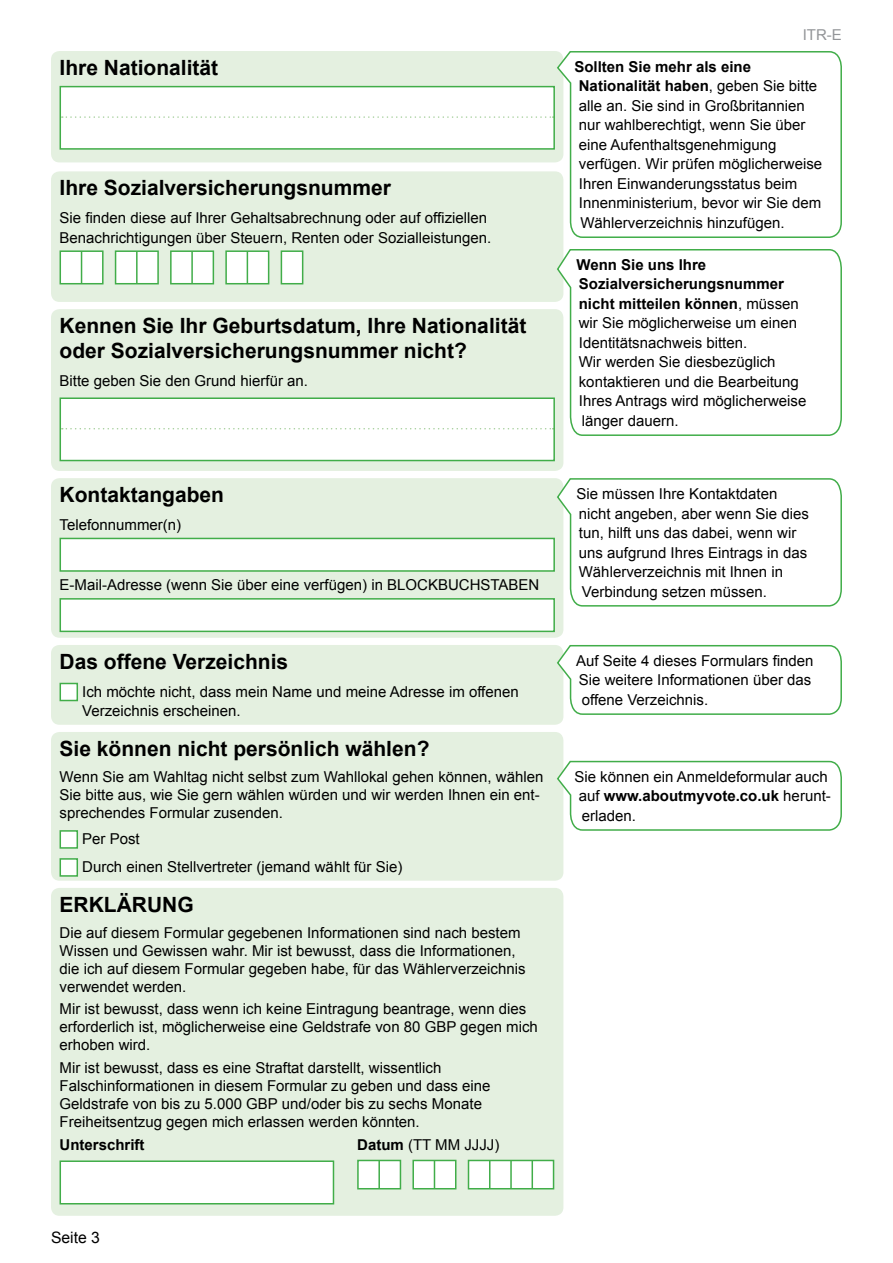
<style>
.page{position:relative;width:893px;height:1263px;background:#fff}
.page>*{position:absolute;margin:0;border:0;box-sizing:border-box;transform-origin:0 0}
.t1{font:700 21px/25.5px "Arial";color:#000}
.t2{font:15.75px "Arial";color:#000}
.t3{font:15px/19.5px "Arial";color:#000}
.t4{font:700 15px "Arial";color:#000}
.t5{font:15px "Arial";color:#939598}
.s1{font-weight:700}
</style>
<div class="page">
<div style="left:51px;top:478px;width:512px;height:160px;background:#e4f0e0;border-radius:9px"></div>
<div style="left:60px;top:538px;width:495px;height:34px;background:#fff;border:2px solid #41ad49"></div>
<div style="left:60px;top:598px;width:495px;height:34px;background:#fff;border:2px solid #41ad49"></div>
<svg style="left:557px;top:478px;width:285px;height:129px"></svg>
<div style="left:51px;top:51px;width:512px;height:111px;background:#e4f0e0;border-radius:9px"></div>
<div style="left:60px;top:87px;width:494px;height:62px;background:#fff"></div>
<svg style="left:63px;top:116px;width:488px;height:2px"></svg>
<div style="left:60px;top:86px;width:495px;height:64px;border:2px solid #41ad49"></div>
<svg style="left:557px;top:51px;width:285px;height:188px"></svg>
<div style="left:51px;top:888px;width:512px;height:328px;background:#e4f0e0;border-radius:9px"></div>
<div style="left:60px;top:1160px;width:274px;height:44px;background:#fff;border:2px solid #41ad49"></div>
<div style="left:468px;top:1160px;width:86px;height:29px;background:#fff;border:2px solid #41ad49"></div>
<svg style="left:489px;top:1160px;width:1px;height:29px"></svg>
<hr style="left:510px;top:1160px;width:2px;height:29px;background:#41ad49">
<hr style="left:531px;top:1160px;width:2px;height:29px;background:#41ad49">
<div style="left:412px;top:1160px;width:44px;height:29px;background:#fff;border:2px solid #41ad49"></div>
<svg style="left:434px;top:1160px;width:1px;height:29px"></svg>
<div style="left:358px;top:1160px;width:42px;height:29px;background:#fff"></div>
<div style="left:357px;top:1160px;width:44px;height:29px;border:2px solid #41ad49"></div>
<hr style="left:378px;top:1160px;width:2px;height:29px;background:#41ad49">
<div style="left:51px;top:645px;width:512px;height:80px;background:#e4f0e0;border-radius:9px"></div>
<div style="left:60px;top:683px;width:18px;height:18px;background:#fff;border:2px solid #41ad49"></div>
<svg style="left:557px;top:645px;width:285px;height:71px"></svg>
<div style="left:51px;top:732px;width:512px;height:149px;background:#e4f0e0;border-radius:9px"></div>
<div style="left:60px;top:830px;width:18px;height:19px;background:#fff;border:2px solid #41ad49"></div>
<div style="left:60px;top:858px;width:18px;height:19px;background:#fff;border:2px solid #41ad49"></div>
<svg style="left:557px;top:759px;width:285px;height:72px"></svg>
<div style="left:51px;top:171px;width:512px;height:131px;background:#e4f0e0;border-radius:9px"></div>
<div style="left:60px;top:250px;width:44px;height:34px;background:#fff;border:2px solid #41ad49"></div>
<hr style="left:81px;top:251px;width:1px;height:32px;background:#41ad49">
<div style="left:115px;top:250px;width:44px;height:34px;background:#fff;border:2px solid #41ad49"></div>
<hr style="left:136px;top:251px;width:2px;height:32px;background:#41ad49">
<div style="left:170px;top:250px;width:44px;height:34px;background:#fff;border:2px solid #41ad49"></div>
<hr style="left:191px;top:251px;width:2px;height:32px;background:#41ad49">
<div style="left:225px;top:250px;width:44px;height:34px;background:#fff;border:2px solid #41ad49"></div>
<hr style="left:247px;top:251px;width:1px;height:32px;background:#41ad49">
<div style="left:281px;top:250px;width:22px;height:34px;background:#fff;border:2px solid #41ad49"></div>
<div style="left:51px;top:309px;width:512px;height:162px;background:#e4f0e0;border-radius:9px"></div>
<div style="left:60px;top:398px;width:494px;height:62px;background:#fff"></div>
<svg style="left:63px;top:428px;width:488px;height:1px"></svg>
<div style="left:60px;top:397px;width:495px;height:64px;border:2px solid #41ad49"></div>
<svg style="left:557px;top:248px;width:285px;height:189px"></svg>
<p class="t5" style="left:803px;top:25px;width:41px">ITR-E</p>
<h1 class="t1" style="left:60px;top:55px;width:160px">Ihre Nationalität</h1>
<p class="t3" style="left:579px;top:57px;width:245px;text-indent:-4px"><span class="s1">Sollten Sie mehr als eine Nationalität haben</span>, geben Sie bitte alle an. Sie sind in Großbritannien nur wahlberechtigt, wenn Sie über eine Aufenthaltsgenehmigung verfügen. Wir prüfen möglicherweise Ihren Einwanderungsstatus beim Innenministerium, bevor wir Sie dem Wählerverzeichnis hinzufügen.</p>
<h1 class="t1" style="left:60px;top:176px;width:333px">Ihre Sozialversicherungsnummer</h1>
<p class="t3" style="left:60px;top:208px;width:433px">Sie finden diese auf Ihrer Gehaltsabrechnung oder auf offiziellen<br>Benachrichtigungen über Steuern, Renten oder Sozialleistungen.</p>
<h1 class="t1" style="left:60px;top:313px;width:468px">Kennen Sie Ihr Geburtsdatum, Ihre Nationalität oder Sozialversicherungsnummer nicht?</h1>
<p class="t3" style="left:60px;top:372px;width:250px">Bitte geben Sie den Grund hierfür an.</p>
<h1 class="t1" style="left:60px;top:482px;width:166px">Kontaktangaben</h1>
<p class="t3" style="left:60px;top:515px;width:123px">Telefonnummer(n)</p>
<p class="t3" style="left:60px;top:575px;width:481px">E-Mail-Adresse (wenn Sie über eine verfügen) in BLOCKBUCHSTABEN</p>
<h1 class="t1" style="left:60px;top:649px;width:230px">Das offene Verzeichnis</h1>
<p class="t3" style="left:82px;top:682px;width:438px">Ich möchte nicht, dass mein Name und meine Adresse im offenen<br>Verzeichnis erscheinen.</p>
<h1 class="t1" style="left:60px;top:736px;width:371px">Sie können nicht persönlich wählen?</h1>
<p class="t3" style="left:60px;top:768px;width:485px;line-height:18px">Wenn Sie am Wahltag nicht selbst zum Wahllokal gehen können, wählen<br>Sie bitte aus, wie Sie gern wählen würden und wir werden Ihnen ein ent&shy;sprechendes Formular zusenden.</p>
<p class="t3" style="left:82px;top:825px;width:322px;line-height:28px">Per Post<br>Durch einen Stellvertreter (jemand wählt für Sie)</p>
<h1 class="t1" style="left:60px;top:892px;width:136px">ERKLÄRUNG</h1>
<p class="t3" style="left:60px;top:924px;width:468px;line-height:18px">Die auf diesem Formular gegebenen Informationen sind nach bestem Wissen und Gewissen wahr. Mir ist bewusst, dass die Informationen, die ich auf diesem Formular gegeben habe, für das Wählerverzeichnis verwendet werden.</p>
<p class="t3" style="left:60px;top:1000px;width:480px;line-height:18px">Mir ist bewusst, dass wenn ich keine Eintragung beantrage, wenn dies erforderlich ist, möglicherweise eine Geldstrafe von 80 GBP gegen mich erhoben wird.</p>
<p class="t3" style="left:60px;top:1058px;width:433px;line-height:18px">Mir ist bewusst, dass es eine Straftat darstellt, wissentlich Falschinformationen in diesem Formular zu geben und dass eine Geldstrafe von bis zu 5.000 GBP und/oder bis zu sechs Monate Freiheitsentzug gegen mich erlassen werden könnten.</p>
<p class="t4" style="left:60px;top:1134px;width:87px">Unterschrift</p>
<p class="t3" style="left:357px;top:1135px;width:144px"><span class="s1">Datum</span> (TT MM JJJJ)</p>
<p class="t2" style="left:51px;top:1227px;width:51px">Seite 3</p>
<p class="t3" style="left:576px;top:255px;width:231px"><span class="s1">Wenn Sie uns Ihre<br>Sozialversicherungsnummer nicht mitteilen können</span>, müssen wir Sie möglicherweise um einen<br>Identitätsnachweis bitten.<br>Wir werden Sie diesbezüglich kontaktieren und die Bearbeitung<br>Ihres Antrags wird möglicherweise länger dauern.</p>
<p class="t3" style="left:576px;top:484px;width:234px">Sie müssen Ihre Kontaktdaten nicht angeben, aber wenn Sie dies tun, hilft uns das dabei, wenn wir uns aufgrund Ihres Eintrags in das<br>Wählerverzeichnis mit Ihnen in<br>Verbindung setzen müssen.</p>
<p class="t3" style="left:576px;top:651px;width:239px">Auf Seite 4 dieses Formulars finden<br>Sie weitere Informationen über das offene Verzeichnis.</p>
<p class="t3" style="left:579px;top:767px;width:253px;text-indent:-4px">Sie können ein Anmeldeformular auch auf <span class="s1">www.aboutmyvote.co.uk</span> herunt&shy;erladen.</p>
</div>
